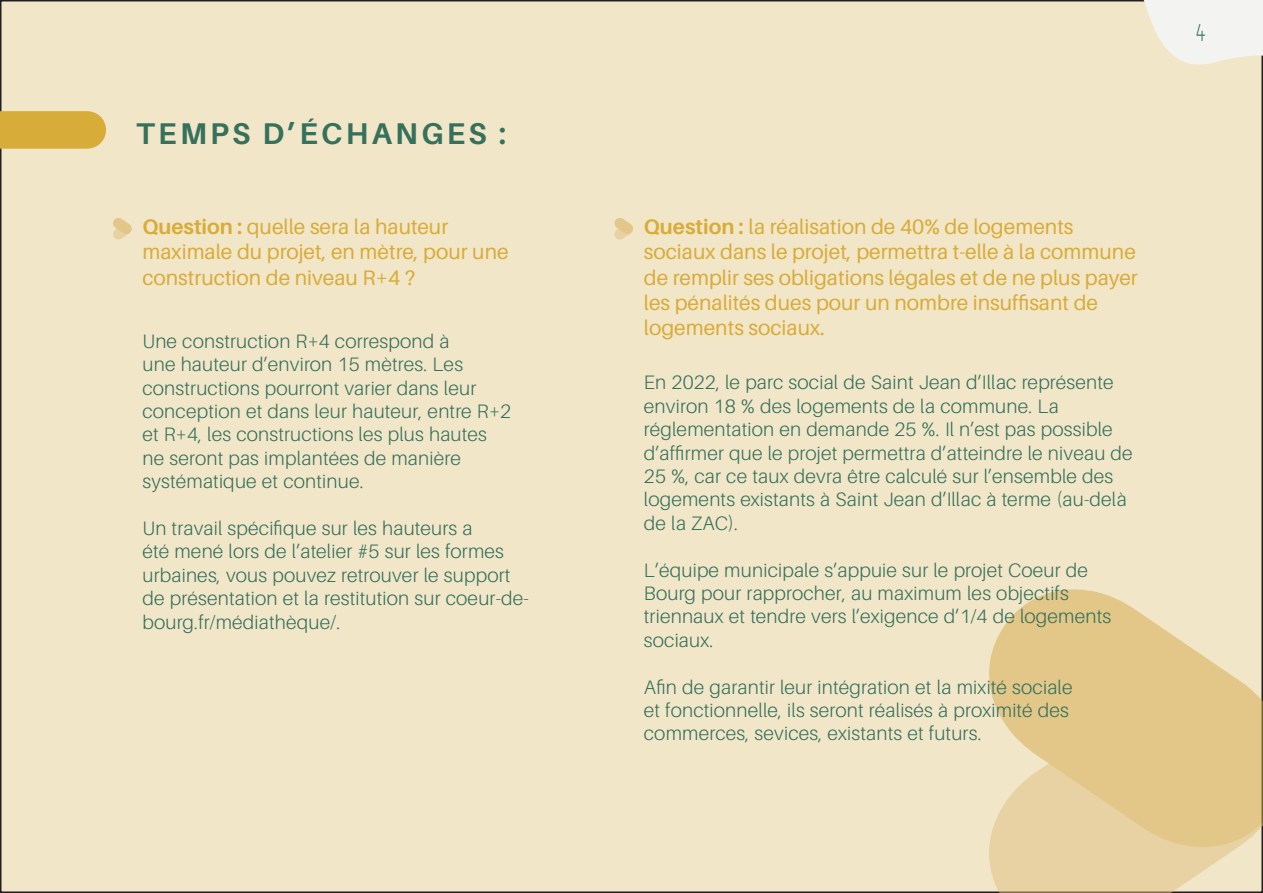
<style>
.page{position:relative;width:1263px;height:893px;background:#fff}
.page>*{position:absolute;margin:0;border:0;box-sizing:border-box;transform-origin:0 0}
.t1{font:700 30px "Aileron";letter-spacing:.11em;color:#36715c}
.t2{font:24px "Capsuula";color:#36715c}
.t3{font:21px/25.2px "Aileron";color:#d8ac39}
.t4{font:300 19.5px/23.4px "Aileron";letter-spacing:.01em;color:#36715c}
.s1{font-weight:700}
</style>
<div class="page">
<div style="left:1px;top:1px;width:1261px;height:891px;background:#f2e6c9"></div>
<svg style="left:1138px;top:0;width:125px;height:79px"></svg>
<svg style="left:989px;top:848px;width:274px;height:45px;fill:#e8d1a2"></svg>
<svg style="left:989px;top:589px;width:274px;height:259px;fill:#e2c788"></svg>
<svg style="left:113px;top:218px;width:19px;height:22px"></svg>
<div style="left:0;top:111px;width:87px;height:38px;background:#d8ac39"></div>
<svg style="left:614px;top:218px;width:19px;height:22px"></svg>
<p class="t1" style="left:136px;top:117px;width:372px">TEMPS D’ÉCHANGES :</p>
<p class="t3" style="left:142px;top:214px;width:368px"><span class="s1">Question :</span> quelle sera la hauteur maximale du projet, en mètre, pour une construction de niveau R+4 ?</p>
<p class="t4" style="left:142px;top:329px;width:370px">Une construction R+4 correspond à<br>une hauteur d’environ 15 mètres. Les constructions pourront varier dans leur conception et dans leur hauteur, entre R+2 et R+4, les constructions les plus hautes ne seront pas implantées de manière systématique et continue.</p>
<p class="t4" style="left:142px;top:517px;width:388px">Un travail spécifique sur les hauteurs a<br>été mené lors de l’atelier #5 sur les formes urbaines, vous pouvez retrouver le support de présentation et la restitution sur coeur-de&shy;bourg.fr/médiathèque/.</p>
<p class="t2" style="left:1195px;top:19px;width:12px">4</p>
<p class="t3" style="left:644px;top:214px;width:495px"><span class="s1">Question :</span> la réalisation de 40% de logements sociaux dans le projet, permettra t-elle à la commune de remplir ses obligations légales et de ne plus payer les pénalités dues pour un nombre insuffisant de logements sociaux.</p>
<p class="t4" style="left:644px;top:371px;width:490px">En 2022, le parc social de Saint Jean d’Illac représente environ 18 % des logements de la commune. La réglementation en demande 25 %. Il n’est pas possible d’affirmer que le projet permettra d’atteindre le niveau de 25 %, car ce taux devra être calculé sur l’ensemble des logements existants à Saint Jean d’Illac à terme (au-delà de la ZAC).</p>
<p class="t4" style="left:644px;top:558px;width:469px">L’équipe municipale s’appuie sur le projet Coeur de Bourg pour rapprocher, au maximum les objectifs triennaux et tendre vers l’exigence d’1/4 de logements sociaux.</p>
<p class="t4" style="left:644px;top:675px;width:430px">Afin de garantir leur intégration et la mixité sociale et fonctionnelle, ils seront réalisés à proximité des commerces, sevices, existants et futurs.</p>
</div>
